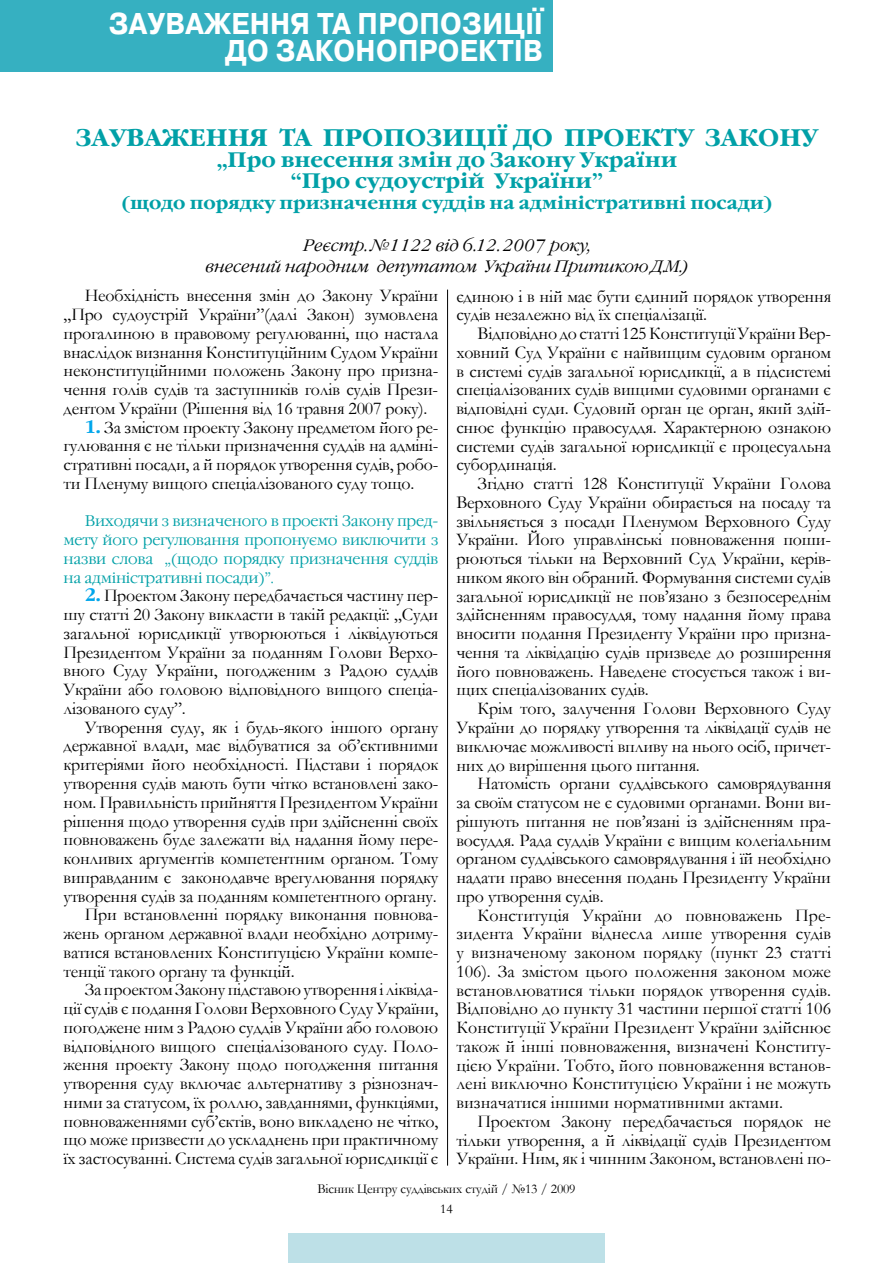
<style>
.page{position:relative;width:893px;height:1263px;background:#fff}
.page>*{position:absolute;margin:0;border:0;box-sizing:border-box;transform-origin:0 0}
.t1{font:700 30px/27px "Pragmatica C";letter-spacing:.01em;color:#fff;text-align:right;scale:.91 1}
.t2{font:700 24px "Garamond C";color:#00a0a7}
.t3{font:700 21px/21px "Garamond C";color:#00a0a7;text-align:center}
.t4{font:18px/18.8px "Garamond";letter-spacing:-.015em;color:#000;text-align:justify}
.t5{font:700 18px "Garamond C";color:#00a0a7}
.t6{font:italic 300 16.5px/21px "Garamond C";color:#000;text-align:center}
.t7{font:300 15px/18.8px "Garamond C";letter-spacing:-.015em;color:#00a0a7;text-align:justify}
.t8{font:13.5px/20.4px "Garamond";letter-spacing:-.015em;color:#000;text-align:center}
.s1{font-family:"Garamond C";font-weight:700;color:#00a6eb}
</style>
<div class="page">
<div style="left:288px;top:1233px;width:317px;height:30px;background:#bde0e7"></div>
<div style="left:0;top:0;width:553px;height:72px;background:#36b0c1"></div>
<hr style="left:447px;top:290px;width:1px;height:875px;background:#000">
<h1 class="t1" style="left:109px;top:11px;width:479px">ЗАУВАЖЕННЯ ТА ПРОПОЗИЦІЇ<br>ДО ЗАКОНОПРОЕКТІВ</h1>
<h2 class="t2" style="left:76px;top:124px;width:308px">Зауваження та пропозиц</h2>
<h2 class="t2" style="left:486px;top:124px;width:331px">ії до проекту Закону</h2>
<p class="t3" style="left:217px;top:150px;width:462px">„Про внесення змін до Закону України “Про судоустрій України”</p>
<p class="t5" style="left:121px;top:192px;width:653px">(щодо порядку призначення суддів на адміністративні посади)</p>
<p class="t6" style="left:205px;top:235px;width:484px">Реєстр. №1122 від 6.12. 2007 року,<br>внесений народним депутатом України Притикою Д.М.)</p>
<p class="t4" style="left:64px;top:286px;width:376px;text-indent:21px">Необхідність внесення змін до Закону України „Про судоустрій України”(далі Закон) зумовлена прогалиною в правовому регулюванні, що настала внаслідок визнання Конституційним Судом України неконституційними положень Закону про призна&shy;чення голів судів та заступників голів судів Прези&shy;дентом України (Рішення від 16 травня 2007 року).</p>
<p class="t4" style="left:64px;top:417px;width:376px;text-indent:21px"><span class="s1">1.</span> За змістом проекту Закону предметом його ре&shy;гулювання є не тільки призначення суддів на адміні&shy;стративні посади, а й порядок утворення судів, робо&shy;ти Пленуму вищого спеціалізованого суду тощо.</p>
<p class="t7" style="left:64px;top:512px;width:376px;text-indent:21px">Виходячи з визначеного в проекті Закону пред&shy;мету його регулювання пропонуємо виключити з назви слова „(щодо порядку призначення суддів на адміністративні посади)”.</p>
<p class="t4" style="left:64px;top:586px;width:376px;text-indent:21px"><span class="s1">2.</span> Проектом Закону передбачається частину пер&shy;шу статті 20 Закону викласти в такій редакції: „Суди загальної юрисдикції утворюються і ліквідуються Президентом України за поданням Голови Верхо&shy;вного Суду України, погодженим з Радою суддів України або головою відповідного вищого спеціа&shy;лізованого суду”.</p>
<p class="t4" style="left:85px;top:717px;width:355px">Утворення суду, як і будь-якого іншого органу</p>
<p class="t4" style="left:64px;top:736px;width:376px">державної влади, має відбуватися за об’єктивними</p>
<p class="t4" style="left:64px;top:755px;width:376px">критеріями його необхідності. Підстави і порядок</p>
<p class="t4" style="left:64px;top:773px;width:376px">утворення судів мають бути чітко встановлені зако-</p>
<p class="t4" style="left:64px;top:792px;width:376px">ном. Правильність прийняття Президентом України</p>
<p class="t4" style="left:64px;top:811px;width:376px">рішення щодо утворення судів при здійсненні своїх</p>
<p class="t4" style="left:64px;top:830px;width:376px">повноважень буде залежати від надання йому пере-</p>
<p class="t4" style="left:64px;top:848px;width:376px">конливих аргументів компетентним органом. Тому</p>
<p class="t4" style="left:64px;top:867px;width:376px">виправданим є законодавче врегулювання порядку</p>
<p class="t4" style="left:64px;top:886px;width:375px">утворення судів за поданням компетентного органу.</p>
<p class="t4" style="left:85px;top:905px;width:355px">При встановленні порядку виконання повнова-</p>
<p class="t4" style="left:64px;top:923px;width:376px">жень органом державної влади необхідно дотриму-</p>
<p class="t4" style="left:64px;top:942px;width:376px">ватися встановлених Конституцією України компе-</p>
<p class="t4" style="left:64px;top:961px;width:233px">тенції такого органу та функцій.</p>
<p class="t4" style="left:85px;top:980px;width:355px">За проектом Закону підставою утворення і ліквіда-</p>
<p class="t4" style="left:64px;top:998px;width:376px">ції судів є подання Голови Верховного Суду України,</p>
<p class="t4" style="left:64px;top:1017px;width:376px">погоджене ним з Радою суддів України або головою</p>
<p class="t4" style="left:64px;top:1036px;width:376px">відповідного вищого спеціалізованого суду. Поло-</p>
<p class="t4" style="left:64px;top:1055px;width:376px">ження проекту Закону щодо погодження питання</p>
<p class="t4" style="left:64px;top:1073px;width:376px">утворення суду включає альтернативу з різнознач-</p>
<p class="t4" style="left:64px;top:1092px;width:376px">ними за статусом, їх роллю, завданнями, функціями,</p>
<p class="t4" style="left:64px;top:1111px;width:376px">повноваженнями суб’єктів, воно викладено не чітко,</p>
<p class="t4" style="left:64px;top:1130px;width:376px">що може призвести до ускладнень при практичному</p>
<p class="t4" style="left:64px;top:1149px;width:376px">їх застосуванні. Система судів загальної юрисдикції є</p>
<p class="t4" style="left:456px;top:286px;width:376px">єдиною і в ній має бути єдиний порядок утворення судів незалежно від їх спеціалізації.</p>
<p class="t4" style="left:456px;top:324px;width:376px;text-indent:21px">Відповідно до статті 125 Конституції України Вер&shy;ховний Суд України є найвищим судовим органом в системі судів загальної юрисдикції, а в підсистемі спеціалізованих судів вищими судовими органами є відповідні суди. Судовий орган це орган, який здій&shy;снює функцію правосуддя. Характерною ознакою системи судів загальної юрисдикції є процесуальна субординація.</p>
<p class="t4" style="left:456px;top:474px;width:376px;text-indent:21px">Згідно статті 128 Конституції України Голова Верховного Суду України обирається на посаду та звільняється з посади Пленумом Верховного Суду України. Його управлінські повноваження поши&shy;рюються тільки на Верховний Суд України, керів&shy;ником якого він обраний. Формування системи судів загальної юрисдикції не пов’язано з безпосереднім здійсненням правосуддя, тому надання йому права вносити подання Президенту України про призна&shy;чення та ліквідацію судів призведе до розширення його повноважень. Наведене стосується також і ви&shy;щих спеціалізованих судів.</p>
<p class="t4" style="left:456px;top:699px;width:376px;text-indent:21px">Крім того, залучення Голови Верховного Суду України до порядку утворення та ліквідації судів не виключає можливості впливу на нього осіб, причет&shy;них до вирішення цього питання.</p>
<p class="t4" style="left:456px;top:774px;width:376px;text-indent:21px">Натомість органи суддівського самоврядування за своїм статусом не є судовими органами. Вони ви&shy;рішують питання не пов’язані із здійсненням пра&shy;восуддя. Рада суддів України є вищим колегіальним органом суддівського самоврядування і їй необхідно надати право внесення подань Президенту України про утворення судів.</p>
<p class="t4" style="left:456px;top:905px;width:376px;text-indent:21px">Конституція України до повноважень Пре&shy;зидента України віднесла лише утворення судів у визначеному законом порядку (пункт 23 статті 106). За змістом цього положення законом може встановлюватися тільки порядок утворення судів.<br>Відповідно до пункту 31 частини першої статті 106<br>Конституції України Президент України здійснює також й інші повноваження, визначені Конститу&shy;цією України. Тобто, його повноваження встанов&shy;лені виключно Конституцією України і не можуть визначатися іншими нормативними актами.</p>
<p class="t4" style="left:456px;top:1111px;width:376px;text-indent:21px">Проектом Закону передбачається порядок не тільки утворення, а й ліквідації судів Президентом України. Ним, як і чинним Законом, встановлені по-</p>
<p class="t8" style="left:317px;top:1178px;width:260px">Вісник Центру суддівських студій / №13 / 2009<br>14</p>
</div>
